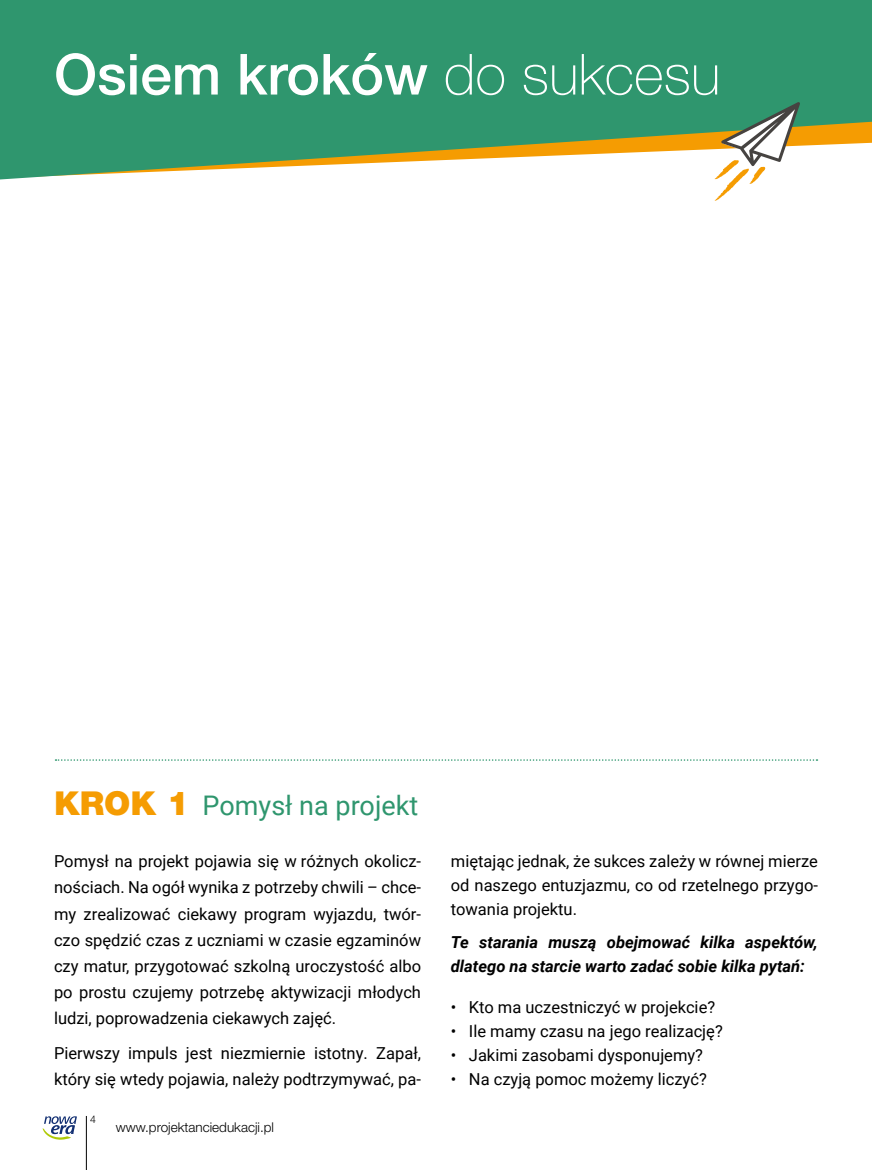
<style>
.page{position:relative;width:872px;height:1170px;background:#fff}
.page>*{position:absolute;margin:0;border:0;box-sizing:border-box;transform-origin:0 0}
.t1{font:500 56.7px "Helvetica Neue LT Pro";color:#fff}
.t2{font:27px "Roboto";color:#2f966e}
.t3{font:16.5px/26.1px "Roboto";color:#000;text-align:justify}
.t4{font:italic 700 16.5px/24px "Roboto";color:#000}
.t5{font:300 13.5px "Helvetica Neue LT Pro";color:#000}
.t6{font:300 10.5px "Helvetica Neue LT Pro";color:#000}
.s1{font-weight:100}
.s2{font-family:"Helvetica Neue LT Pro";font-weight:900;font-size:33px;color:#f59c02}
</style>
<div class="page">
<hr style="left:86px;top:1115px;width:1px;height:54px;background:#000">
<svg style="left:43px;top:1116px;width:34px;height:23px"></svg>
<svg style="left:0;top:0;width:872px;height:179px;fill:#2f966e"></svg>
<svg style="left:714px;top:102px;width:86px;height:99px"></svg>
<svg style="left:56px;top:759px;width:761px;height:1px"></svg>
<h1 class="t1" style="left:54px;top:41px;width:668px">Osiem kroków <span class="s1">do sukcesu</span></h1>
<h2 class="t2" style="left:54px;top:786px;width:366px"><span class="s2">KROK 1</span> Pomysł na projekt</h2>
<p class="t3" style="left:54px;top:847px;width:368px">Pomysł na projekt pojawia się w różnych okolicz&shy;nościach. Na ogół wynika z potrzeby chwili – chce&shy;my zrealizować ciekawy program wyjazdu, twór&shy;czo spędzić czas z uczniami w czasie egzaminów czy matur, przygotować szkolną uroczystość albo po prostu czujemy potrzebę aktywizacji młodych ludzi, poprowadzenia ciekawych zajęć.</p>
<p class="t3" style="left:54px;top:1039px;width:368px">Pierwszy impuls jest niezmiernie istotny. Zapał, który się wtedy pojawia, należy podtrzymywać, pa-</p>
<p class="t6" style="left:90px;top:1113px;width:7px">4</p>
<p class="t5" style="left:116px;top:1118px;width:160px">www.projektanciedukacji.pl</p>
<p class="t3" style="left:451px;top:848px;width:368px;line-height:24px">miętając jednak, że sukces zależy w równej mierze od naszego entuzjazmu, co od rzetelnego przygo&shy;towania projektu.</p>
<p class="t4" style="left:451px;top:929px;width:368px">Te starania muszą obejmować kilka aspektów, dlatego na starcie warto zadać sobie kilka pytań:</p>
<p class="t3" style="left:451px;top:993px;width:266px">• Kto ma uczestniczyć w projekcie?</p>
<p class="t3" style="left:451px;top:1017px;width:273px">• Ile mamy czasu na jego realizację?</p>
<p class="t3" style="left:451px;top:1041px;width:254px">• Jakimi zasobami dysponujemy?</p>
<p class="t3" style="left:451px;top:1065px;width:257px">• Na czyją pomoc możemy liczyć?</p>
</div>
